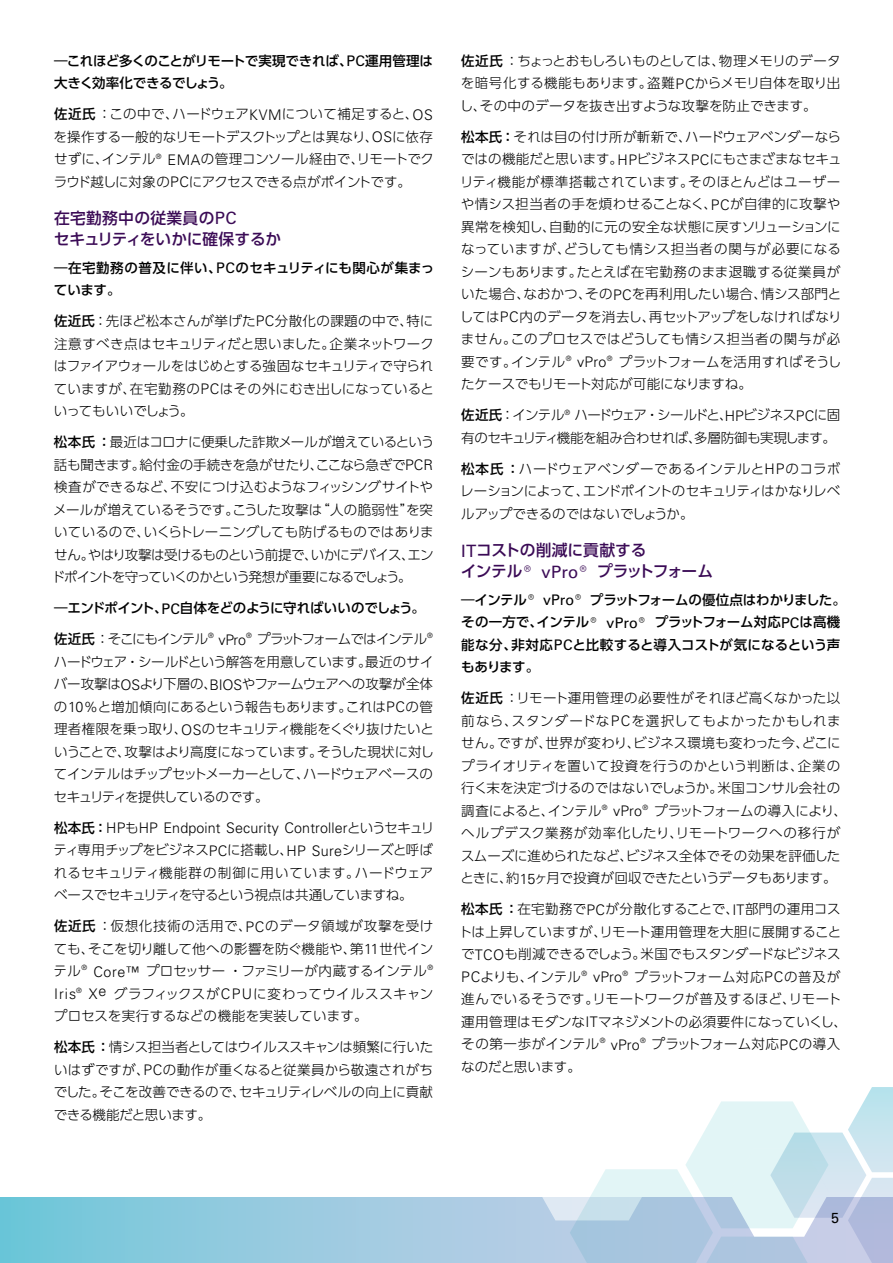
<style>
.page{position:relative;width:893px;height:1263px;background:#fff}
.page>*{position:absolute;margin:0;border:0;box-sizing:border-box;transform-origin:0 0}
.t1{font:500 15.75px/21px "UD Shin Go Pro";letter-spacing:-.005em;color:#3b0b56}
.t2{font:300 14.55px "Univers";letter-spacing:.01em;color:#000}
.t3{font:14.55px "Univers";color:#000}
.t4{font:300 13.5px/22.5px "UD Shin Go Pro";letter-spacing:-.01em;color:#000;text-align:justify}
.t5{font:500 13.5px/22.5px "UD Shin Go Pro";letter-spacing:-.015em;color:#000}
.t6{font:300 13.5px/22.5px "UD Shin Go Pro";letter-spacing:-.04em;color:#000}
.t7{font:500 13.5px/22.5px "UD Shin Go Pro";letter-spacing:.02em;color:#000}
.s1{font-family:"Univers CE";font-size:14.55px}
.s2{font-weight:500}
.s3{font-family:"Univers";font-size:14.55px}
.s4{font-family:"Univers CE";font-size:16.95px}
.s5{font-family:"UD Shin Go Pro";font-weight:500;font-size:13.5px}
.s6{font-family:"UD Shin Go Pro";font-size:13.5px}
</style>
<div class="page">
<svg style="left:0;top:1198px;width:519px;height:65px;background:#92c9de"></svg>
<svg style="left:519px;top:1087px;width:374px;height:176px"></svg>
<p class="t5" style="left:54px;top:49px;width:381px">―これほど多くのことがリモートで実現できれば、<span class="s1">PC</span>運用管理は大きく効率化できるでしょう。</p>
<p class="t4" style="left:54px;top:103px;width:382px"><span class="s2">佐近氏</span>：この中で、ハードウェア<span class="s3">KVM</span>について補足すると、<span class="s3">OS</span>を操作する一般的なリモートデスクトップとは異なり、<span class="s3">OS</span>に依存せずに、インテル<sup>®</sup> <span class="s3">EMA</span>の管理コンソール経由で、リモートでクラウド越しに対象の<span class="s3">PC</span>にアクセスできる点がポイントです。</p>
<p class="t1" style="left:54px;top:207px;width:229px">在宅勤務中の従業員の<span class="s4">PC<br></span>セキュリティをいかに確保するか</p>
<p class="t7" style="left:54px;top:256px;width:382px">―在宅勤務の普及に伴い、<span class="s1">PC</span>のセキュリティにも関心が集まっています。</p>
<p class="t4" style="left:54px;top:309px;width:382px"><span class="s2">佐近氏</span>：先ほど松本さんが挙げた<span class="s3">PC</span>分散化の課題の中で、特に注意すべき点はセキュリティだと思いました。企業ネットワークはファイアウォールをはじめとする強固なセキュリティで守られていますが、在宅勤務の<span class="s3">PC</span>はその外にむき出しになっているといってもいいでしょう。</p>
<p class="t4" style="left:52px;top:430px;width:384px"><span class="s2">松本氏：</span>最近はコロナに便乗した詐欺メールが増えているという話も聞きます。給付金の手続きを急がせたり、ここなら急ぎで<span class="s3">PCR</span>検査ができるなど、不安につけ込むようなフィッシングサイトやメールが増えているそうです。こうした攻撃は“人の脆弱性”を突いているので、いくらトレーニングしても防げるものではありません。やはり攻撃は受けるものという前提で、いかにデバイス、エンドポイントを守っていくのかという発想が重要になるでしょう。</p>
<p class="t5" style="left:54px;top:596px;width:373px">―エンドポイント、<span class="s1">PC</span>自体をどのように守ればいいのでしょう。</p>
<p class="t4" style="left:54px;top:627px;width:382px"><span class="s2">佐近氏</span>：そこにもインテル<sup>®</sup> <span class="s3">vPro</span><sup>®</sup> プラットフォームではインテル<sup>®</sup>ハードウェア・シールドという解答を用意しています。最近のサイバー攻撃は<span class="s3">OS</span>より下層の、<span class="s3">BIOS</span>やファームウェアへの攻撃が全体の<span class="s3">10%</span>と増加傾向にあるという報告もあります。これは<span class="s3">PC</span>の管理者権限を乗っ取り、<span class="s3">OS</span>のセキュリティ機能をくぐり抜けたいということで、攻撃はより高度になっています。そうした現状に対してインテルはチップセットメーカーとして、ハードウェアベースのセキュリティを提供しているのです。</p>
<p class="t2" style="left:54px;top:819px;width:382px"><span class="s5">松本氏：</span>HP<span class="s6">も</span>HP Endpoint Security Controller<span class="s6">というセキュリ</span></p>
<p class="t4" style="left:54px;top:838px;width:381px">ティ専用チップをビジネス<span class="s3">PC</span>に搭載し、<span class="s3">HP Sure</span>シリーズと呼ばれるセキュリティ機能群の制御に用いています。ハードウェアベースでセキュリティを守るという視点は共通していますね。</p>
<p class="t4" style="left:54px;top:914px;width:381px"><span class="s2">佐近氏</span>：仮想化技術の活用で、<span class="s3">PC</span>のデータ領域が攻撃を受けても、そこを切り離して他への影響を防ぐ機能や、第<span class="s3">11</span>世代インテル<sup>®</sup> <span class="s3">Core™</span> プロセッサー・ファミリーが内蔵するインテル<sup>® </sup><span class="s3">Iris</span><sup>®</sup> <span class="s3">X</span><sup>e</sup> グラフィックスが<span class="s3">CPU</span>に変わってウイルススキャンプロセスを実行するなどの機能を実装しています。</p>
<p class="t4" style="left:54px;top:1035px;width:381px"><span class="s2">松本氏：</span>情シス担当者としてはウイルススキャンは頻繁に行いたいはずですが、<span class="s3">PC</span>の動作が重くなると従業員から敬遠されがちでした。そこを改善できるので、セキュリティレベルの向上に貢献できる機能だと思います。</p>
<p class="t4" style="left:460px;top:49px;width:382px"><span class="s2">佐近氏</span>：ちょっとおもしろいものとしては、物理メモリのデータを暗号化する機能もあります。盗難<span class="s3">PC</span>からメモリ自体を取り出し、その中のデータを抜き出すような攻撃を防止できます。</p>
<p class="t4" style="left:460px;top:125px;width:383px"><span class="s2">松本氏：</span>それは目の付け所が斬新で、ハードウェアベンダーならではの機能だと思います。<span class="s3">HP</span>ビジネス<span class="s3">PC</span>にもさまざまなセキュリティ機能が標準搭載されています。そのほとんどはユーザーや情シス担当者の手を煩わせることなく、<span class="s3">PC</span>が自律的に攻撃や異常を検知し、自動的に元の安全な状態に戻すソリューションになっていますが、どうしても情シス担当者の関与が必要になるシーンもあります。たとえば在宅勤務のまま退職する従業員がいた場合、なおかつ、その<span class="s3">PC</span>を再利用したい場合、情シス部門としては<span class="s3">PC</span>内のデータを消去し、再セットアップをしなければなりません。このプロセスではどうしても情シス担当者の関与が必要です。インテル<sup>®</sup> <span class="s3">vPro</span><sup>®</sup> プラットフォームを活用すればそうしたケースでもリモート対応が可能になりますね。</p>
<p class="t6" style="left:461px;top:404px;width:381px"><span class="s2">佐近氏</span>：インテル<sup>®</sup> ハードウェア・シールドと、<span class="s3">HP</span>ビジネス<span class="s3">PC</span>に固有のセキュリティ機能を組み合わせれば、多層防御も実現します。</p>
<p class="t4" style="left:460px;top:457px;width:382px"><span class="s2">松本氏：</span>ハードウェアベンダーであるインテルと<span class="s3">HP</span>のコラボレーションによって、エンドポイントのセキュリティはかなりレベルアップできるのではないでしょうか。</p>
<p class="t1" style="left:461px;top:539px;width:254px"><span class="s4">IT</span>コストの削減に貢献する<br>インテル<span class="s4">® vPro®</span> プラットフォーム</p>
<p class="t5" style="left:461px;top:588px;width:386px">―インテル<span class="s1">® vPro®</span> プラットフォームの優位点はわかりました。その一方で、インテル<span class="s1">® vPro®</span> プラットフォーム対応<span class="s1">PC</span>は高機能な分、非対応<span class="s1">PC</span>と比較すると導入コストが気になるという声もあります。</p>
<p class="t4" style="left:460px;top:686px;width:388px;text-align:left"><span class="s2">佐近氏</span>：リモート運用管理の必要性がそれほど高くなかった以前なら、スタンダードな<span class="s3">PC</span>を選択してもよかったかもしれません。ですが、世界が変わり、ビジネス環境も変わった今、どこにプライオリティを置いて投資を行うのかという判断は、企業の行く末を決定づけるのではないでしょうか。米国コンサル会社の調査によると、インテル<sup>®</sup> <span class="s3">vPro</span><sup>®</sup> プラットフォームの導入により、ヘルプデスク業務が効率化したり、リモートワークへの移行がスムーズに進められたなど、ビジネス全体でその効果を評価したときに、約<span class="s3">15</span>ヶ月で投資が回収できたというデータもあります。</p>
<p class="t4" style="left:459px;top:897px;width:390px;text-align:left"><span class="s2">松本氏：</span>在宅勤務で<span class="s3">PC</span>が分散化することで、<span class="s3">IT</span>部門の運用コストは上昇していますが、リモート運用管理を大胆に展開することで<span class="s3">TCO</span>も削減できるでしょう。米国でもスタンダードなビジネス<br><span class="s3">PC</span>よりも、インテル<sup>®</sup> <span class="s3">vPro</span><sup>®</sup> プラットフォーム対応<span class="s3">PC</span>の普及が進んでいるそうです。リモートワークが普及するほど、リモート運用管理はモダンな<span class="s3">IT</span>マネジメントの必須要件になっていくし、その第一歩がインテル<sup>®</sup> <span class="s3">vPro</span><sup>®</sup> プラットフォーム対応<span class="s3">PC</span>の導入なのだと思います。</p>
<p class="t3" style="left:831px;top:1209px;width:9px">5</p>
</div>
